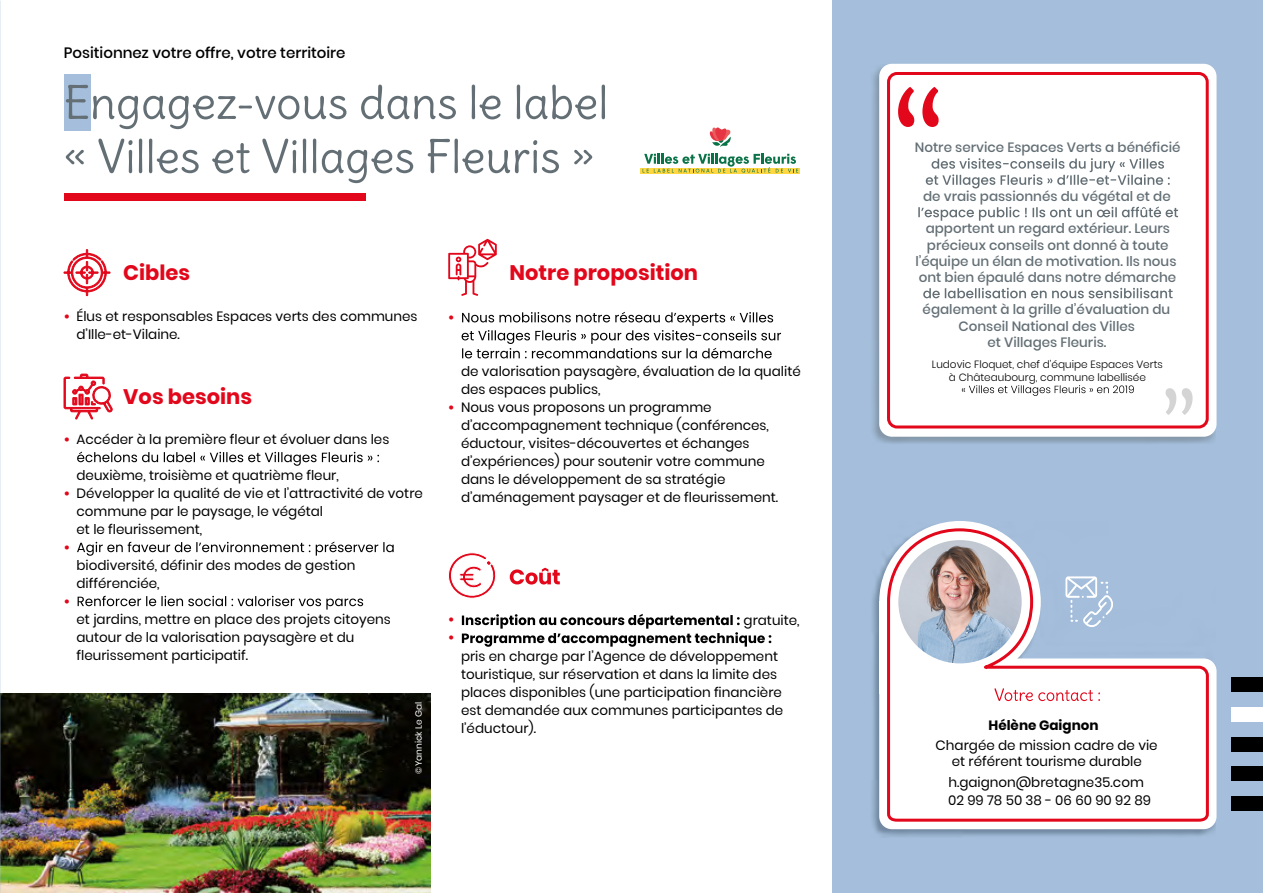
<style>
.page{position:relative;width:1263px;height:893px;background:#fff}
.page>*{position:absolute;margin:0;border:0;box-sizing:border-box;transform-origin:0 0}
.t1{font:700 21px "Poppins";color:#e2071b}
.t2{font:500 15px "Poppins";color:#000}
.t3{font:13.5px/18px "Poppins";color:#000}
.t4{font:500 13.5px/16.2px "Poppins";color:#636f75;text-align:center}
.t5{font:700 13.5px "Poppins";color:#000}
.t6{font:700 13.5px "Poppins";color:#e2071b}
.t7{font:300 10.5px/12.6px "Poppins";color:#000;text-align:center}
.t8{font:9px "Poppins";color:#fff}
.s1{font-weight:700;color:#e2071b}
</style>
<div class="page">
<div style="left:64px;top:74px;width:26px;height:57px;background:#a4bedb"></div>
<svg style="left:66px;top:139px;width:526px;height:44px"></svg>
<svg style="left:66px;top:85px;width:539px;height:44px"></svg>
<img style="left:0;top:693px;width:430px;height:200px">
<svg style="left:640px;top:168px;width:160px;height:5px"></svg>
<svg style="left:709px;top:127px;width:22px;height:20px"></svg>
<svg style="left:643px;top:154px;width:155px;height:19px"></svg>
<div style="left:833px;top:0;width:430px;height:893px;background:#a4bedb"></div>
<svg style="left:872px;top:522px;width:344px;height:315px"></svg>
<div style="left:879px;top:658px;width:337px;height:171px;background:#fff;border-radius:13px"></div>
<div style="left:879px;top:601px;width:60px;height:92px;background:#fff"></div>
<svg style="left:873px;top:65px;width:343px;height:379px"></svg>
<div style="left:879px;top:64px;width:337px;height:373px;background:#fff;border-radius:13px"></div>
<svg style="left:926px;top:158px;width:244px;height:30px"></svg>
<svg style="left:918px;top:206px;width:260px;height:15px"></svg>
<svg style="left:923px;top:288px;width:249px;height:10px"></svg>
<svg style="left:962px;top:385px;width:172px;height:11px"></svg>
<svg style="left:898px;top:87px;width:41px;height:40px"></svg>
<svg style="left:1165px;top:388px;width:27px;height:27px"></svg>
<div style="left:887px;top:72px;width:322px;height:356px;border:3px solid #e2071b;border-radius:9px"></div>
<svg style="left:462px;top:614px;width:309px;height:33px"></svg>
<svg style="left:462px;top:312px;width:319px;height:46px"></svg>
<svg style="left:64px;top:249px;width:46px;height:47px"></svg>
<svg style="left:448px;top:239px;width:49px;height:57px"></svg>
<svg style="left:448px;top:552px;width:48px;height:47px"></svg>
<svg style="left:510px;top:568px;width:50px;height:16px"></svg>
<svg style="left:77px;top:452px;width:302px;height:14px"></svg>
<svg style="left:77px;top:541px;width:317px;height:15px"></svg>
<svg style="left:78px;top:596px;width:285px;height:14px"></svg>
<svg style="left:64px;top:374px;width:49px;height:45px"></svg>
<svg style="left:885px;top:527px;width:325px;height:295px"></svg>
<div style="left:1231px;top:677px;width:32px;height:15px;background:#000"></div>
<div style="left:1231px;top:707px;width:32px;height:15px;background:#fff"></div>
<div style="left:1231px;top:737px;width:32px;height:14px;background:#000"></div>
<div style="left:1231px;top:766px;width:32px;height:15px;background:#000"></div>
<div style="left:1231px;top:796px;width:32px;height:15px;background:#000"></div>
<div style="left:64px;top:194px;width:302px;height:7px;background:#e2071b"></div>
<p class="t2" style="left:64px;top:44px;width:283px">Positionnez votre offre, votre territoire</p>
<h1 class="t1" style="left:123px;top:260px;width:68px">Cibles</h1>
<h1 class="t1" style="left:509px;top:260px;width:190px">Notre proposition</h1>
<p class="t3" style="left:77px;top:307px;width:342px;text-indent:-13px"><span class="s1">•</span> Élus et responsables Espaces verts des communes d’Ille-et-Vilaine.</p>
<h1 class="t1" style="left:123px;top:384px;width:130px">Vos besoins</h1>
<p class="t3" style="left:64px;top:430px;width:327px"><span class="s1">•</span> Accéder à la première fleur et évoluer dans les</p>
<p class="t3" style="left:77px;top:466px;width:264px">deuxième, troisième et quatrième fleur,</p>
<p class="t3" style="left:77px;top:484px;width:348px;text-indent:-13px"><span class="s1">•</span> Développer la qualité de vie et l’attractivité de votre commune par le paysage, le végétal<br>et le fleurissement,</p>
<p class="t6" style="left:64px;top:540px;width:8px">•</p>
<p class="t3" style="left:77px;top:556px;width:280px">biodiversité, définir des modes de gestion différenciée,</p>
<p class="t6" style="left:64px;top:593px;width:8px">•</p>
<p class="t3" style="left:77px;top:610px;width:316px">et jardins, mettre en place des projets citoyens autour de la valorisation paysagère et du fleurissement participatif.</p>
<p class="t8" style="left:413px;top:773px;width:73px;rotate:-90deg">©Yannick Le Gal</p>
<p class="t6" style="left:448px;top:310px;width:8px">•</p>
<p class="t3" style="left:461px;top:363px;width:341px">de valorisation paysagère, évaluation de la qualité des espaces publics,</p>
<p class="t3" style="left:461px;top:399px;width:319px;text-indent:-13px"><span class="s1">•</span> Nous vous proposons un programme d’accompagnement technique (conférences, éductour, visites-découvertes et échanges d’expériences) pour soutenir votre commune dans le développement de sa stratégie d’aménagement paysager et de fleurissement.</p>
<p class="t6" style="left:448px;top:611px;width:8px">•</p>
<p class="t3" style="left:743px;top:611px;width:57px">gratuite,</p>
<p class="t6" style="left:448px;top:629px;width:8px">•</p>
<p class="t3" style="left:461px;top:647px;width:324px">pris en charge par l’Agence de développement touristique, sur réservation et dans la limite des places disponibles (une participation financière est demandée aux communes participantes de l’éductour).</p>
<p class="t4" style="left:915px;top:140px;width:267px">Notre service Espaces Verts a bénéficié</p>
<p class="t4" style="left:923px;top:188px;width:249px">de vrais passionnés du végétal et de</p>
<p class="t4" style="left:915px;top:221px;width:263px">apportent un regard extérieur. Leurs précieux conseils ont donné à toute l’équipe un élan de motivation. Ils nous ont bien épaulé dans notre démarche</p>
<p class="t4" style="left:923px;top:302px;width:249px">également à la grille d’évaluation du<br>Conseil National des Villes<br>et Villages Fleuris.</p>
<p class="t7" style="left:932px;top:358px;width:232px">Ludovic Floquet, chef d’équipe Espaces Verts à Châteaubourg, commune labellisée</p>
<p class="t5" style="left:988px;top:717px;width:112px">Hélène Gaignon</p>
<p class="t3" style="left:936px;top:738px;width:224px;line-height:15.9px;text-align:center">Chargée de mission cadre de vie et référent tourisme durable</p>
<p class="t3" style="left:948px;top:773px;width:204px">h.gaignon@bretagne35.com<br>02 99 78 50 38 - 06 60 90 92 89</p>
</div>
